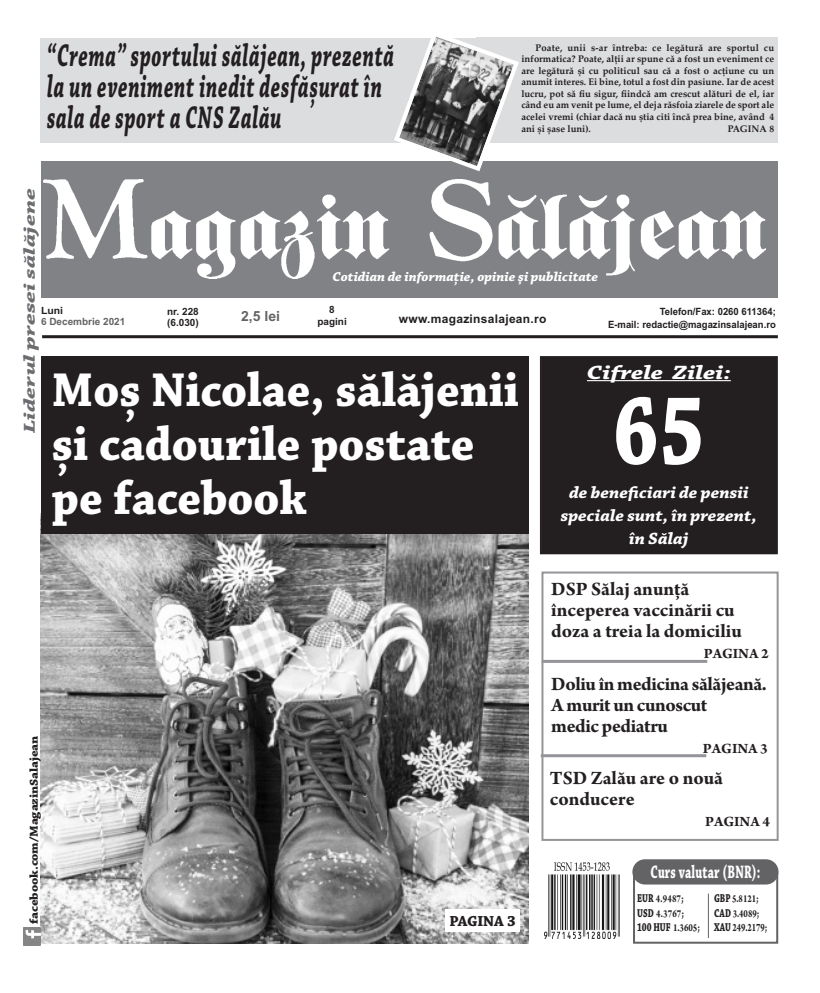
<style>
.page{position:relative;width:820px;height:993px;background:#fff}
.page>*{position:absolute;margin:0;border:0;box-sizing:border-box;transform-origin:0 0}
.t1{font:700 102.2px "Chaparral Pro";color:#fff;scale:.8 1}
.t2{font:700 50px/54px "Chaparral Pro";color:#fff;scale:.95 1}
.t3{font:italic 700 33px/31px "Chaparral Pro";letter-spacing:.035em;color:#231f20;scale:.6 1}
.t4{font:italic 700 20.3px "Chaparral Pro";color:#fff;scale:1.27 1}
.t5{font:700 20px/21px "Arno Pro";color:#231f20}
.t6{font:700 20px/21px "Arno Pro";letter-spacing:-.02em;color:#231f20}
.t7{font:700 19px "Chaparral Pro";letter-spacing:.015em;color:#fff;scale:.63 1}
.t8{font:italic 700 17.1px/22.9px "Chaparral Pro";color:#fff;text-align:center;scale:1.05 1}
.t9{font:italic 700 16.6px "Chaparral Pro";color:#6c6d70;scale:1.5 1}
.t10{font:700 15.3px "Chaparral Pro";letter-spacing:-.01em;color:#231f20}
.t11{font:700 15px "Arno Pro";color:#231f20}
.t12{font:700 14px "Arial";color:#636366}
.t13{font:italic 700 13.6px "Chaparral Pro";color:#fff}
.t14{font:700 12px "Chaparral Pro";letter-spacing:-.01em;color:#231f20;scale:1.11 1}
.t15{font:700 12px "Arial";letter-spacing:.025em;color:#231f20}
.t16{font:700 12px "Chaparral Pro";letter-spacing:-.01em;color:#231f20;scale:.72 1}
.t17{font:700 12px "Arno Pro";color:#231f20;scale:.71 1}
.t18{font:700 11.4px/14.4px "Arno Pro";letter-spacing:.015em;color:#231f20;scale:.77 1}
.t19{font:700 11.3px/14.4px "Arno Pro";color:#231f20;scale:.76 1}
.t20{font:700 10px/12.5px "Arial";color:#231f20;text-align:right;scale:.95 1}
.t21{font:700 10px/12px "Arial";color:#231f20;text-align:center}
.t22{font:700 10px "Arial";color:#636366}
.t23{font:700 10px "Arial";color:#231f20;scale:1.05 1}
.t24{font:700 9.5px/11.5px "Palatino Linotype";color:#231f20;text-align:justify}
.s1{font-family:"Chaparral Pro";font-size:12px}
.s2{font-size:12px}
.s3{font-family:"Arno Pro";font-size:11.4px}
.s4{font-family:"Arno Pro"}
.s5{font-family:"Chaparral Pro"}
</style>
<div class="page">
<img style="left:41px;top:533px;width:487px;height:410px">
<div style="left:476px;top:38px;width:301px;height:105px;background:#dcdddf"></div>
<div style="left:41px;top:38px;width:437px;height:104px;background:#dcdddf"></div>
<div style="left:41px;top:161px;width:736px;height:137px;background:#808285"></div>
<hr style="left:42px;top:335px;width:735px;height:3px;background:#231f20">
<img style="left:44px;top:180px;width:721px;height:98px">
<svg style="left:391px;top:36px;width:130px;height:136px"></svg>
<div style="left:541px;top:358px;width:234px;height:194px;background:#231f20"></div>
<div style="left:539px;top:356px;width:238px;height:198px;border:2px solid #231f20"></div>
<hr style="left:586px;top:380px;width:144px;height:1px;background:#fff">
<div style="left:632px;top:872px;width:145px;height:71px;border:2px solid #636366"></div>
<div style="left:632px;top:859px;width:146px;height:25px;background:#636366;border-radius:13px"></div>
<hr style="left:707px;top:893px;width:1px;height:44px;background:#636366">
<img style="left:544px;top:862px;width:75px;height:76px">
<div style="left:541px;top:571px;width:237px;height:269px;border:2px solid #939598"></div>
<div style="left:41px;top:356px;width:487px;height:177px;background:#231f20"></div>
<svg style="left:40px;top:926px;width:1px;height:18px"></svg>
<img style="left:24px;top:927px;width:16px;height:17px">
<div style="left:445px;top:909px;width:74px;height:23px;background:#fff"></div>
<hr style="left:541px;top:659px;width:166px;height:3px;background:#939598">
<hr style="left:540px;top:754px;width:166px;height:3px;background:#939598">
<h3 class="t3" style="left:47px;top:39px;width:579px">“Crema” sportului sălăjean, prezentă la un eveniment inedit desfășurat în sala de sport a CNS Zalău</h3>
<p class="t24" style="left:521px;top:43px;width:254px;text-indent:14px">Poate, unii s-ar întreba: ce legătură are sportul cu informatica? Poate, alţii ar spune că a fost un eveniment ce are legătură și cu politicul sau că a fost o acţiune cu un anumit interes. Ei bine, totul a fost din pasiune. Iar de acest lucru, pot să fiu sigur, fiindcă am crescut alături de el, iar când eu am venit pe lume, el deja răsfoia ziarele de sport ale acelei vremi (chiar dacă nu știa citi încă prea bine, având 4 ani și șase luni).</p>
<p class="t24" style="left:727px;top:123px;width:48px">PAGINA 8</p>
<h3 class="t9" style="left:19px;top:433px;width:165px;rotate:-90deg">Liderul presei sălăjene</h3>
<h3 class="t13" style="left:332px;top:268px;width:267px">Cotidian de informaţie, opinie şi publicitate</h3>
<p class="t21" style="left:317px;top:305px;width:31px">8 pagini</p>
<p class="t23" style="left:41px;top:306px;width:23px">Luni</p>
<p class="t22" style="left:41px;top:317px;width:86px">6 Decembrie 2021</p>
<p class="t21" style="left:167px;top:306px;width:33px;line-height:11.1px;text-align:left">nr. 228 (6.030)</p>
<p class="t20" style="left:607px;top:306px;width:178px">Telefon/Fax: 0260 611364;<br>E-mail: redactie@magazinsalajean.ro</p>
<h3 class="t12" style="left:241px;top:311px;width:40px">2,5 lei</h3>
<p class="t15" style="left:398px;top:314px;width:149px">www.magazinsalajean.ro</p>
<h3 class="t4" style="left:586px;top:359px;width:115px">Cifrele Zilei:</h3>
<h1 class="t1" style="left:612px;top:392px;width:117px">65</h1>
<h3 class="t8" style="left:560px;top:480px;width:188px">de beneficiari de pensii speciale sunt, în prezent, în Sălaj</h3>
<h2 class="t2" style="left:52px;top:367px;width:493px">Moș Nicolae, sălăjenii și cadourile postate pe facebook</h2>
<p class="t14" style="left:30px;top:923px;width:171px;rotate:-90deg">facebook.com/MagazinSalajean</p>
<h3 class="t10" style="left:449px;top:914px;width:68px">PAGINA 3</h3>
<h3 class="t5" style="left:551px;top:577px;width:192px">DSP Sălaj anunță începerea vaccinării cu doza a treia la domiciliu</h3>
<h3 class="t11" style="left:703px;top:643px;width:66px">PAGINA 2</h3>
<h3 class="t6" style="left:551px;top:672px;width:217px">Doliu în medicina sălăjeană.<br>A murit un cunoscut<br>medic pediatru</h3>
<h3 class="t11" style="left:702px;top:738px;width:66px">PAGINA 3</h3>
<h3 class="t5" style="left:549px;top:765px;width:175px">TSD Zalău are o nouă conducere</h3>
<h3 class="t11" style="left:704px;top:811px;width:66px">PAGINA 4</h3>
<h3 class="t7" style="left:650px;top:864px;width:176px">Curs valutar (BNR):</h3>
<p class="t18" style="left:636px;top:890px;width:63px"><span class="s1">EUR</span> 4.9487<span class="s2">;<br></span><span class="s1">USD</span> 4.3767<span class="s2">;</span></p>
<p class="t16" style="left:636px;top:922px;width:89px">100 HUF <span class="s3">1.3605</span><span class="s4">;</span></p>
<p class="t19" style="left:714px;top:890px;width:61px"><span class="s1">GBP</span> 5.8121<span class="s2">;<br></span><span class="s1">CAD</span> 3.4089<span class="s2">;</span></p>
<p class="t17" style="left:714px;top:919px;width:76px"><span class="s5">XAU</span> 249.2179;</p>
</div>
